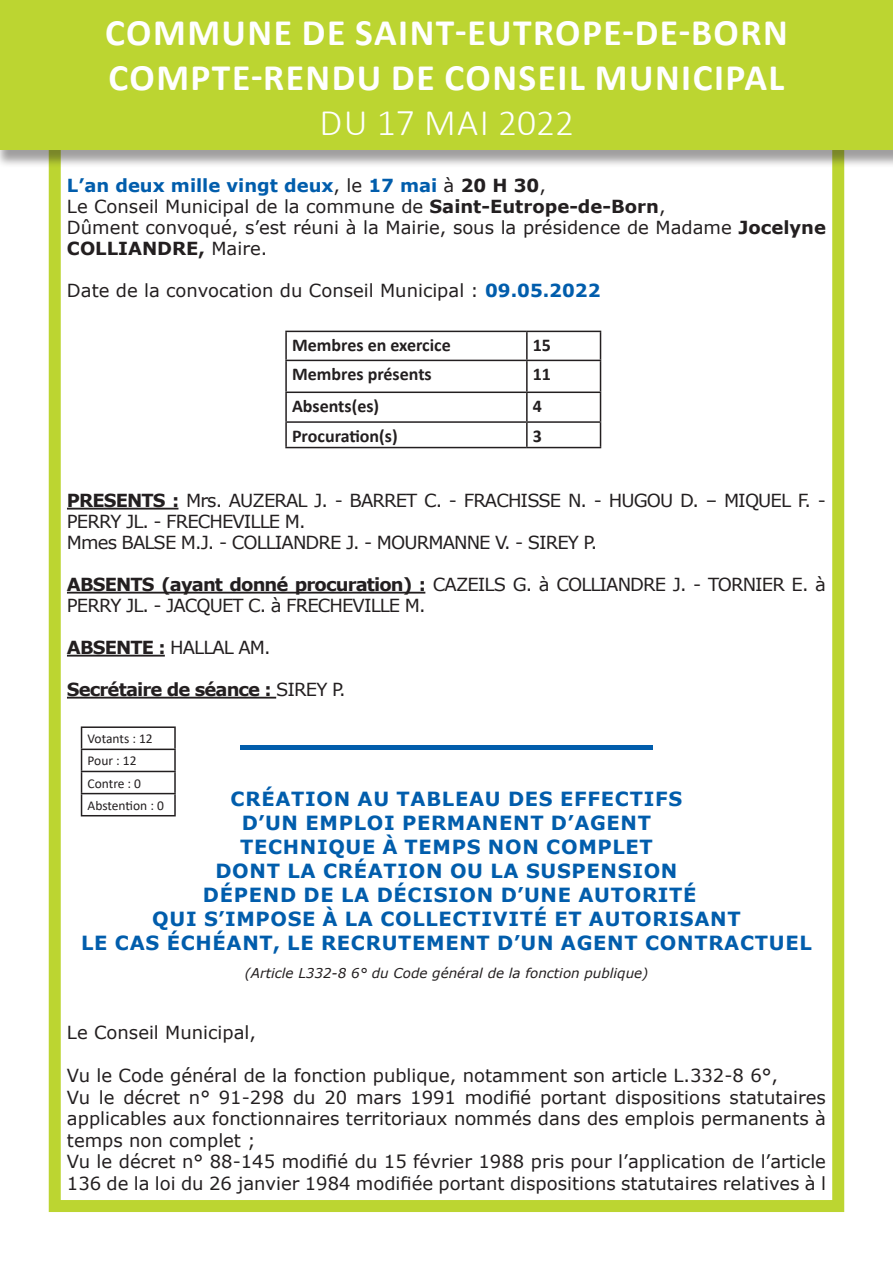
<style>
.page{position:relative;width:893px;height:1263px;background:#fff}
.page>*{position:absolute;margin:0;border:0;box-sizing:border-box;transform-origin:0 0}
.t1{font:700 37.5px "Calibri";letter-spacing:.04em;color:#fff}
.t2{font:300 37.5px "Calibri";color:#fff}
.t3{font:700 19.5px "Verdana";letter-spacing:.035em;color:#015dac}
.t4{font:18px/21.6px "Verdana";color:#231f20}
.t5{font:18px/21px "Verdana";letter-spacing:-.05em;color:#231f20}
.t6{font:700 18px "Calibri";color:#231f20}
.t7{font:700 18px "Verdana";color:#015dac}
.t8{font:700 18px "Verdana";letter-spacing:-.05em;color:#231f20}
.t9{font:italic 13.5px "Verdana";color:#231f20}
.t10{font:13.5px "Calibri";color:#231f20}
.s1{font-weight:400;color:#231f20}
.s2{color:#231f20}
.s3{font-weight:700}
.s4{font-weight:700;color:#015dac}
.s5{font-weight:400}
</style>
<div class="page">
<div style="left:49px;top:46px;width:795px;height:1166px;border:12px solid #bcd531"></div>
<hr style="left:67px;top:508px;width:111px;height:1px;background:#231f20">
<hr style="left:67px;top:592px;width:358px;height:1px;background:#231f20">
<hr style="left:67px;top:655px;width:98px;height:1px;background:#231f20">
<hr style="left:67px;top:697px;width:209px;height:1px;background:#231f20">
<hr style="left:285px;top:331px;width:242px;height:1px;background:#231f20">
<hr style="left:285px;top:332px;width:2px;height:28px;background:#231f20">
<hr style="left:527px;top:331px;width:74px;height:1px;background:#231f20">
<hr style="left:526px;top:332px;width:2px;height:28px;background:#231f20">
<svg style="left:600px;top:332px;width:1px;height:28px"></svg>
<hr style="left:285px;top:360px;width:242px;height:1px;background:#231f20">
<hr style="left:285px;top:361px;width:2px;height:30px;background:#231f20">
<hr style="left:527px;top:360px;width:74px;height:1px;background:#231f20">
<hr style="left:526px;top:361px;width:2px;height:30px;background:#231f20">
<hr style="left:600px;top:361px;width:1px;height:30px;background:#231f20">
<hr style="left:285px;top:391px;width:242px;height:2px;background:#231f20">
<hr style="left:285px;top:393px;width:2px;height:28px;background:#231f20">
<hr style="left:527px;top:391px;width:74px;height:2px;background:#231f20">
<hr style="left:526px;top:393px;width:2px;height:28px;background:#231f20">
<hr style="left:285px;top:421px;width:242px;height:2px;background:#231f20">
<hr style="left:285px;top:423px;width:2px;height:24px;background:#231f20">
<hr style="left:527px;top:421px;width:74px;height:2px;background:#231f20">
<hr style="left:526px;top:423px;width:2px;height:24px;background:#231f20">
<svg style="left:600px;top:393px;width:1px;height:54px"></svg>
<hr style="left:285px;top:447px;width:242px;height:1px;background:#231f20">
<hr style="left:527px;top:447px;width:74px;height:1px;background:#231f20">
<div style="left:0;top:0;width:893px;height:169px;background:#231f20;opacity:.43"></div>
<div style="left:0;top:0;width:893px;height:150px;background:#bcd531"></div>
<div style="left:240px;top:745px;width:413px;height:5px;background:#015dac"></div>
<hr style="left:81px;top:726px;width:95px;height:2px;background:#231f20">
<hr style="left:174px;top:728px;width:2px;height:21px;background:#231f20">
<hr style="left:81px;top:749px;width:95px;height:1px;background:#231f20">
<hr style="left:174px;top:750px;width:2px;height:21px;background:#231f20">
<hr style="left:81px;top:771px;width:95px;height:1px;background:#231f20">
<hr style="left:174px;top:772px;width:2px;height:21px;background:#231f20">
<hr style="left:81px;top:793px;width:95px;height:1px;background:#231f20">
<svg style="left:81px;top:728px;width:1px;height:87px"></svg>
<hr style="left:174px;top:794px;width:2px;height:21px;background:#231f20">
<hr style="left:81px;top:815px;width:95px;height:1px;background:#231f20">
<p class="t1" style="left:105px;top:6px;width:684px">COMMUNE DE SAINT-EUTROPE-DE-BORN</p>
<p class="t1" style="left:109px;top:51px;width:677px">COMPTE-RENDU DE CONSEIL MUNICIPAL</p>
<p class="t2" style="left:320px;top:99px;width:256px">DU 17 MAI 2022</p>
<p class="t7" style="left:67px;top:173px;width:480px">L’an deux mille vingt deux<span class="s1">, le</span> 17 mai <span class="s1">à</span> <span class="s2">20 H 30</span><span class="s1">,</span></p>
<p class="t4" style="left:67px;top:196px;width:600px">Le Conseil Municipal de la commune de <span class="s3">Saint-Eutrope-de-Born</span>,</p>
<p class="t4" style="left:67px;top:217px;width:760px;line-height:21px">Dûment convoqué, s’est réuni à la Mairie, sous la présidence de Madame <span class="s3">Jocelyne<br>COLLIANDRE,</span> Maire.</p>
<p class="t4" style="left:67px;top:280px;width:535px">Date de la convocation du Conseil Municipal : <span class="s4">09.05.2022</span></p>
<p class="t6" style="left:292px;top:332px;width:160px">Membres en exercice</p>
<p class="t6" style="left:533px;top:332px;width:20px">15</p>
<p class="t6" style="left:292px;top:361px;width:141px">Membres présents</p>
<p class="t6" style="left:533px;top:361px;width:20px">11</p>
<p class="t6" style="left:292px;top:393px;width:89px">Absents(es)</p>
<p class="t6" style="left:533px;top:393px;width:11px">4</p>
<p class="t6" style="left:292px;top:423px;width:107px">Procuration(s)</p>
<p class="t6" style="left:533px;top:423px;width:11px">3</p>
<p class="t5" style="left:67px;top:490px;width:761px"><span class="s3">PRESENTS :</span> Mrs. AUZERAL J. - BARRET C. - FRACHISSE N. - HUGOU D. – MIQUEL F. -<br>PERRY JL. - FRECHEVILLE M.</p>
<p class="t5" style="left:67px;top:532px;width:532px">Mmes BALSE M.J. - COLLIANDRE J. - MOURMANNE V. - SIREY P.</p>
<p class="t5" style="left:67px;top:574px;width:761px"><span class="s3">ABSENTS (ayant donné procuration) :</span> CAZEILS G. à COLLIANDRE J. - TORNIER E. à<br>PERRY JL. - JACQUET C. à FRECHEVILLE M.</p>
<p class="t5" style="left:67px;top:637px;width:205px"><span class="s3">ABSENTE :</span> HALLAL AM.</p>
<p class="t8" style="left:67px;top:677px;width:280px">Secrétaire de séance : <span class="s5">SIREY P.</span></p>
<p class="t10" style="left:88px;top:729px;width:67px">Votants : 12</p>
<p class="t10" style="left:88px;top:752px;width:51px">Pour : 12</p>
<p class="t10" style="left:88px;top:774px;width:55px">Contre : 0</p>
<p class="t10" style="left:88px;top:796px;width:78px">Abstention : 0</p>
<p class="t3" style="left:231px;top:785px;width:453px">CRÉATION AU TABLEAU DES EFFECTIFS</p>
<p class="t3" style="left:242px;top:809px;width:411px">D’UN EMPLOI PERMANENT D’AGENT</p>
<p class="t3" style="left:240px;top:833px;width:414px">TECHNIQUE À TEMPS NON COMPLET</p>
<p class="t3" style="left:215px;top:857px;width:463px">DONT LA CRÉATION OU LA SUSPENSION</p>
<p class="t3" style="left:203px;top:881px;width:495px">DÉPEND DE LA DÉCISION D’UNE AUTORITÉ</p>
<p class="t3" style="left:152px;top:905px;width:590px">QUI S’IMPOSE À LA COLLECTIVITÉ ET AUTORISANT</p>
<p class="t3" style="left:81px;top:929px;width:732px">LE CAS ÉCHÉANT, LE RECRUTEMENT D’UN AGENT CONTRACTUEL</p>
<p class="t9" style="left:245px;top:963px;width:405px">(Article L332-8 6° du Code général de la fonction publique)</p>
<p class="t4" style="left:67px;top:1021px;width:191px">Le Conseil Municipal,</p>
<p class="t4" style="left:67px;top:1064px;width:713px">Vu le Code général de la fonction publique, notamment son article L.332-8 6°,</p>
<p class="t4" style="left:67px;top:1086px;width:760px;text-align:justify">Vu le décret n° 91-298 du 20 mars 1991 modifié portant dispositions statutaires applicables aux fonctionnaires territoriaux nommés dans des emplois permanents à temps non complet ;</p>
<p class="t4" style="left:67px;top:1151px;width:760px">Vu le décret n° 88-145 modifié du 15 février 1988 pris pour l’application de l’article<br>136 de la loi du 26 janvier 1984 modifiée portant dispositions statutaires relatives à l</p>
</div>
